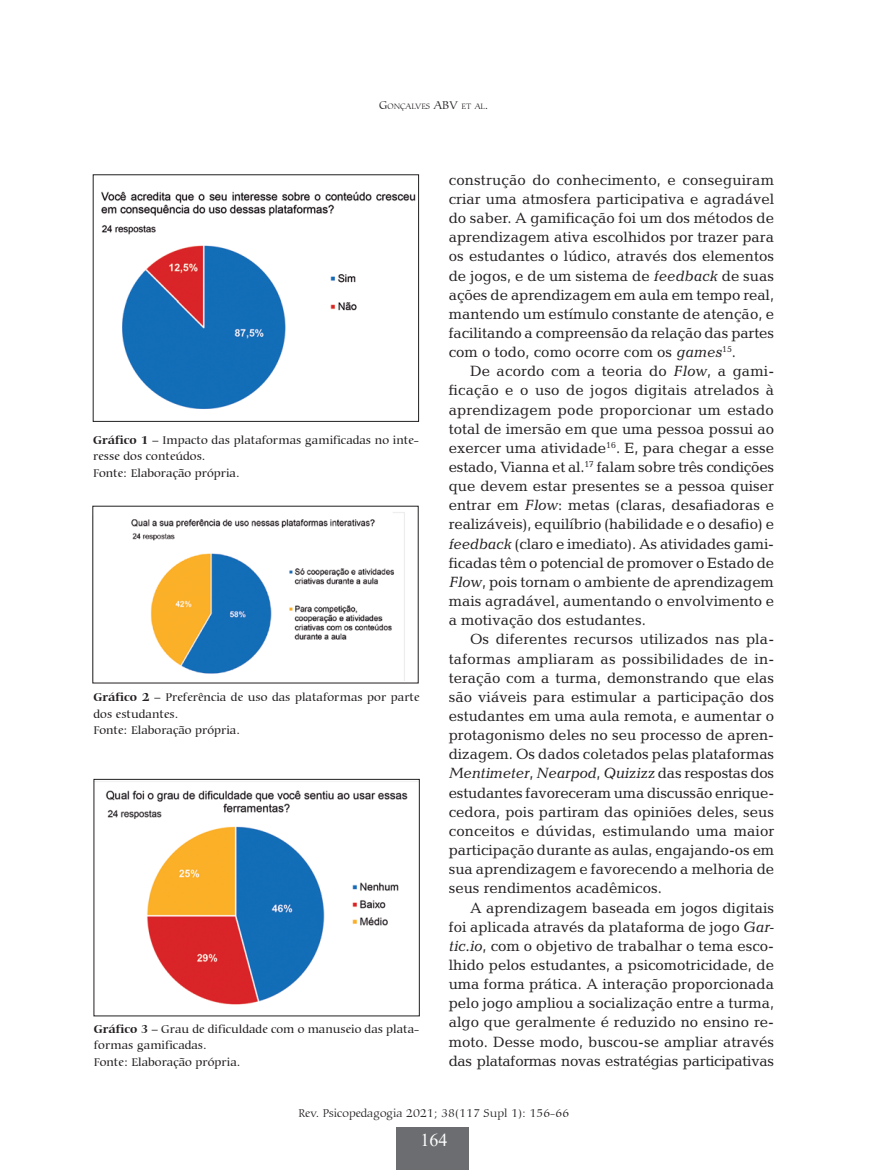
<style>
.page{position:relative;width:872px;height:1170px;background:#fff}
.page>*{position:absolute;margin:0;border:0;box-sizing:border-box;transform-origin:0 0}
.t1{font:18px "Times New Roman";color:#fff}
.t2{font:15px/19.2px "Candida Std";letter-spacing:-.005em;color:#231f20;text-align:justify}
.t3{font:500 12px/16.5px "Carmina BT";color:#231f20}
.t4{font:300 12px "Carmina BT";color:#231f20}
.t5{font:300 8.4px "Carmina BT";color:#231f20}
.s1{font-size:12px}
.s2{font-weight:700}
.s3{font-style:italic}
</style>
<div class="page">
<div style="left:396px;top:1127px;width:73px;height:42px;background:#6c6d70"></div>
<img style="left:96px;top:781px;width:322px;height:224px">
<div style="left:94px;top:779px;width:326px;height:237px;border:1px solid #231f20"></div>
<img style="left:101px;top:191px;width:315px;height:218px">
<div style="left:93px;top:174px;width:326px;height:248px;border:1px solid #231f20"></div>
<img style="left:131px;top:512px;width:274px;height:168px">
<p class="t5" style="left:379px;top:101px;width:111px"><span class="s1">G</span>ONÇALVES <span class="s1">ABV</span> ET AL<span class="s1">.</span></p>
<p class="t3" style="left:93px;top:431px;width:327px"><span class="s2">Gráfico 1 –</span> Impacto das plataformas gamificadas no inte&shy;resse dos conteúdos.<br>Fonte: Elaboração própria.</p>
<p class="t3" style="left:94px;top:689px;width:328px"><span class="s2">Gráfico 2 –</span> Preferência de uso das plataformas por parte dos estudantes.<br>Fonte: Elaboração própria.</p>
<p class="t3" style="left:94px;top:1020px;width:327px"><span class="s2">Gráfico 3 –</span> Grau de dificuldade com o manuseio das plata&shy;formas gamificadas.<br>Fonte: Elaboração própria.</p>
<p class="t2" style="left:449px;top:170px;width:327px">construção do conhecimento, e conseguiram criar uma atmosfera participativa e agradável do saber. A gamificação foi um dos métodos de aprendizagem ativa escolhidos por trazer para os estudantes o lúdico, através dos elementos de jogos, e de um sistema de <span class="s3">feedback</span> de suas ações de aprendizagem em aula em tempo real, mantendo um estímulo constante de atenção, e facilitando a compreensão da relação das partes com o todo, como ocorre com os <span class="s3">games</span><sup>15</sup>.</p>
<p class="t2" style="left:449px;top:361px;width:327px;text-indent:21px">De acordo com a teoria do <span class="s3">Flow</span>, a gami&shy;ficação e o uso de jogos digitais atrelados à aprendizagem pode proporcionar um estado total de imersão em que uma pessoa possui ao exercer uma atividade<sup>16</sup>. E, para chegar a esse estado, Vianna et al.<sup>17</sup> falam sobre três condições que devem estar presentes se a pessoa quiser entrar em <span class="s3">Flow</span>: metas (claras, desafiadoras e realizáveis), equilíbrio (habilidade e o desafio) e <span class="s3">feedback</span> (claro e imediato). As atividades gami&shy;ficadas têm o potencial de promover o Estado de <span class="s3">Flow</span>, pois tornam o ambiente de aprendizagem mais agradável, aumentando o envolvimento e a motivação dos estudantes.</p>
<p class="t2" style="left:449px;top:629px;width:327px;text-indent:21px">Os diferentes recursos utilizados nas pla&shy;taformas ampliaram as possibilidades de in&shy;teração com a turma, demonstrando que elas são viáveis para estimular a participação dos estudantes em uma aula remota, e aumentar o protagonismo deles no seu processo de apren&shy;dizagem. Os dados coletados pelas plataformas <span class="s3">Mentimeter</span>, <span class="s3">Nearpod</span>, <span class="s3">Quizizz</span> das respostas dos estudantes favoreceram uma discussão enrique&shy;cedora, pois partiram das opiniões deles, seus conceitos e dúvidas, estimulando uma maior participação durante as aulas, engajando-os em sua aprendizagem e favorecendo a melhoria de seus rendimentos acadêmicos.</p>
<p class="t2" style="left:449px;top:897px;width:327px;text-indent:21px">A aprendizagem baseada em jogos digitais foi aplicada através da plataforma de jogo <span class="s3">Gar&shy;tic.io</span>, com o objetivo de trabalhar o tema esco&shy;lhido pelos estudantes, a psicomotricidade, de uma forma prática. A interação proporcionada pelo jogo ampliou a socialização entre a turma, algo que geralmente é reduzido no ensino re&shy;moto. Desse modo, buscou-se ampliar através das plataformas novas estratégias participativas</p>
<p class="t4" style="left:298px;top:1106px;width:272px">Rev. Psicopedagogia 2021; 38(117 Supl 1): 156-66</p>
<p class="t1" style="left:420px;top:1127px;width:28px">164</p>
</div>
